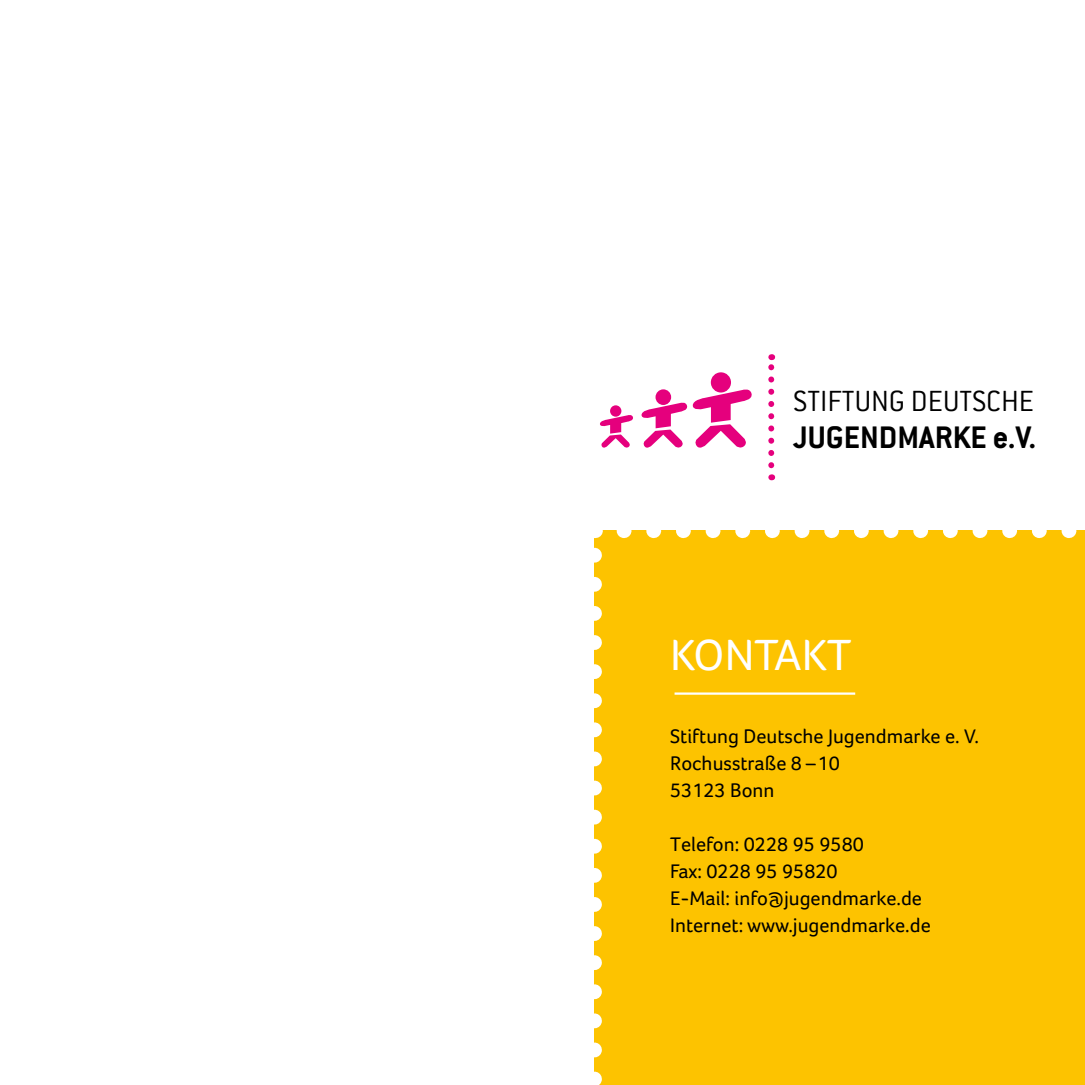
<style>
.page{position:relative;width:1085px;height:1085px;background:#fff}
.page>*{position:absolute;margin:0;border:0;box-sizing:border-box;transform-origin:0 0}
.t1{font:45px "Foco";color:#fff}
.t2{font:700 34.2px "Conduit ITC";color:#000}
.t3{font:300 31.95px "Conduit ITC";color:#000}
.t4{font:20.25px/27px "Foco";color:#000}
</style>
<div class="page">
<div style="left:594px;top:530px;width:490px;height:554px;background:#fdc300"></div>
<svg style="left:594px;top:547px;width:7px;height:538px"></svg>
<svg style="left:624px;top:530px;width:461px;height:8px"></svg>
<hr style="left:674px;top:692px;width:181px;height:2px;background:#fff">
<div style="left:710px;top:372px;width:21px;height:20px;background:#e5007d;border-radius:50%"></div>
<svg style="left:641px;top:387px;width:111px;height:61px"></svg>
<div style="left:610px;top:405px;width:11px;height:11px;background:#e5007d;border-radius:50%"></div>
<svg style="left:600px;top:414px;width:33px;height:34px"></svg>
<svg style="left:768px;top:354px;width:6px;height:111px"></svg>
<h3 class="t3" style="left:793px;top:384px;width:242px">STIFTUNG DEUTSCHE</h3>
<h2 class="t2" style="left:793px;top:417px;width:244px">JUGENDMARKE e.V.</h2>
<h1 class="t1" style="left:670px;top:629px;width:183px">KONTAKT</h1>
<p class="t4" style="left:670px;top:722px;width:310px">Stiftung Deutsche Jugendmarke e. V.<br>Rochusstraße 8 – 10<br>53123 Bonn</p>
<p class="t4" style="left:670px;top:830px;width:262px">Telefon: 0228 95 9580<br>Fax: 0228 95 95820<br>E-Mail: info@jugendmarke.de<br>Internet: www.jugendmarke.de</p>
</div>
